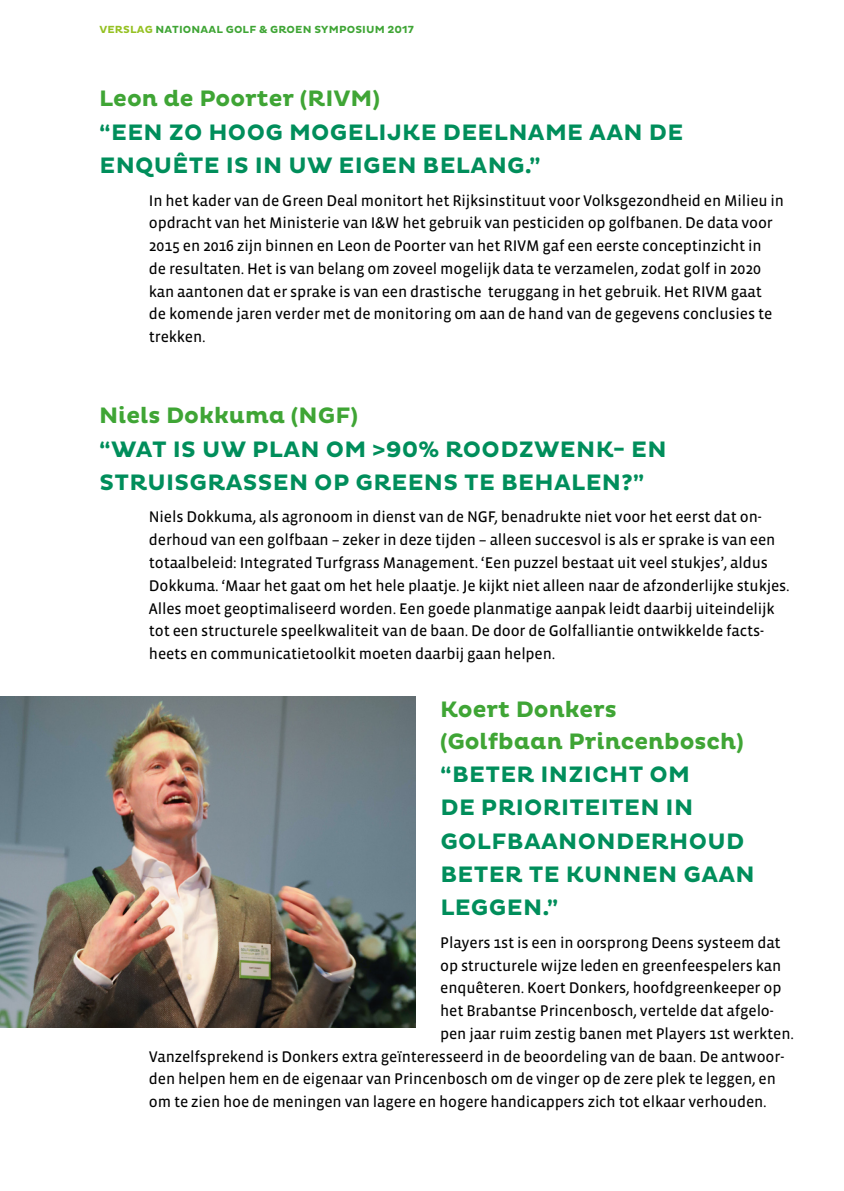
<style>
.page{position:relative;width:844px;height:1191px;background:#fff}
.page>*{position:absolute;margin:0;border:0;box-sizing:border-box;transform-origin:0 0}
.Kop_quote{font:700 22.75px/33.2px "Pluto";letter-spacing:.015em;color:#008e5b}
.Spreker{font:700 22.75px/31.5px "Pluto";color:#3fa535}
.Broodtekst_inspring{font:15.75px/22.8px "Vista Sans Reg";letter-spacing:-.01em;color:#000}
.Chapeau{font:700 10.5px "Pluto";letter-spacing:.015em;color:#3fa535}
.s1{color:#95c122}
</style>
<div class="page">
<img style="left:0;top:696px;width:415px;height:331px">
<p class="Chapeau" style="left:99px;top:23px;width:316px"><span class="s1">VERSLAG</span> NATIONAAL GOLF &amp; GROEN SYMPOSIUM 2017</p>
<p class="Spreker" style="left:99px;top:84px;width:282px">Leon de Poorter (RIVM)</p>
<p class="Kop_quote" style="left:99px;top:116px;width:585px">“EEN ZO HOOG MOGELIJKE DEELNAME AAN DE<br>ENQUÊTE IS IN UW EIGEN BELANG.”</p>
<p class="Broodtekst_inspring" style="left:149px;top:189px;width:636px">In het kader van de Green Deal monitort het Rijksinstituut voor Volksgezondheid en Milieu in opdracht van het Ministerie van I&amp;W het gebruik van pesticiden op golfbanen. De data voor 2015 en 2016 zijn binnen en Leon de Poorter van het RIVM gaf een eerste conceptinzicht in<br>de resultaten. Het is van belang om zoveel mogelijk data te verzamelen, zodat golf in 2020 kan aantonen dat er sprake is van een drastische teruggang in het gebruik. Het RIVM gaat<br>de komende jaren verder met de monitoring om aan de hand van de gegevens conclusies te trekken.</p>
<p class="Spreker" style="left:99px;top:400px;width:260px">Niels Dokkuma (NGF)</p>
<p class="Kop_quote" style="left:99px;top:433px;width:568px">“WAT IS UW PLAN OM &gt;90% ROODZWENK- EN<br>STRUISGRASSEN OP GREENS TE BEHALEN?”</p>
<p class="Broodtekst_inspring" style="left:149px;top:506px;width:642px">Niels Dokkuma, als agronoom in dienst van de NGF, benadrukte niet voor het eerst dat on&shy;derhoud van een golfbaan – zeker in deze tijden – alleen succesvol is als er sprake is van een totaalbeleid: Integrated Turfgrass Management. ‘Een puzzel bestaat uit veel stukjes’, aldus Dokkuma. ‘Maar het gaat om het hele plaatje. Je kijkt niet alleen naar de afzonderlijke stukjes.<br>Alles moet geoptimaliseerd worden. Een goede planmatige aanpak leidt daarbij uiteindelijk tot een structurele speelkwaliteit van de baan. De door de Golfalliantie ontwikkelde facts&shy;heets en communicatietoolkit moeten daarbij gaan helpen.</p>
<p class="Spreker" style="left:440px;top:694px;width:305px">Koert Donkers (Golfbaan Princenbosch)</p>
<p class="Kop_quote" style="left:440px;top:758px;width:316px">“BETER INZICHT OM<br>DE PRIORITEITEN IN<br>GOLFBAANONDERHOUD<br>BETER TE KUNNEN GAAN<br>LEGGEN.”</p>
<p class="Broodtekst_inspring" style="left:440px;top:931px;width:342px">Players 1st is een in oorsprong Deens systeem dat</p>
<p class="Broodtekst_inspring" style="left:440px;top:954px;width:342px">op structurele wijze leden en greenfeespelers kan</p>
<p class="Broodtekst_inspring" style="left:440px;top:977px;width:343px">enquêteren. Koert Donkers, hoofdgreenkeeper op</p>
<p class="Broodtekst_inspring" style="left:440px;top:999px;width:335px">het Brabantse Princenbosch, vertelde dat afgelo-</p>
<p class="Broodtekst_inspring" style="left:440px;top:1022px;width:355px">pen jaar ruim zestig banen met Players 1st werkten.</p>
<p class="Broodtekst_inspring" style="left:149px;top:1045px;width:636px">Vanzelfsprekend is Donkers extra geïnteresseerd in de beoordeling van de baan. De antwoor-</p>
<p class="Broodtekst_inspring" style="left:149px;top:1068px;width:628px">den helpen hem en de eigenaar van Princenbosch om de vinger op de zere plek te leggen, en</p>
<p class="Broodtekst_inspring" style="left:149px;top:1090px;width:619px">om te zien hoe de meningen van lagere en hogere handicappers zich tot elkaar verhouden.</p>
</div>
